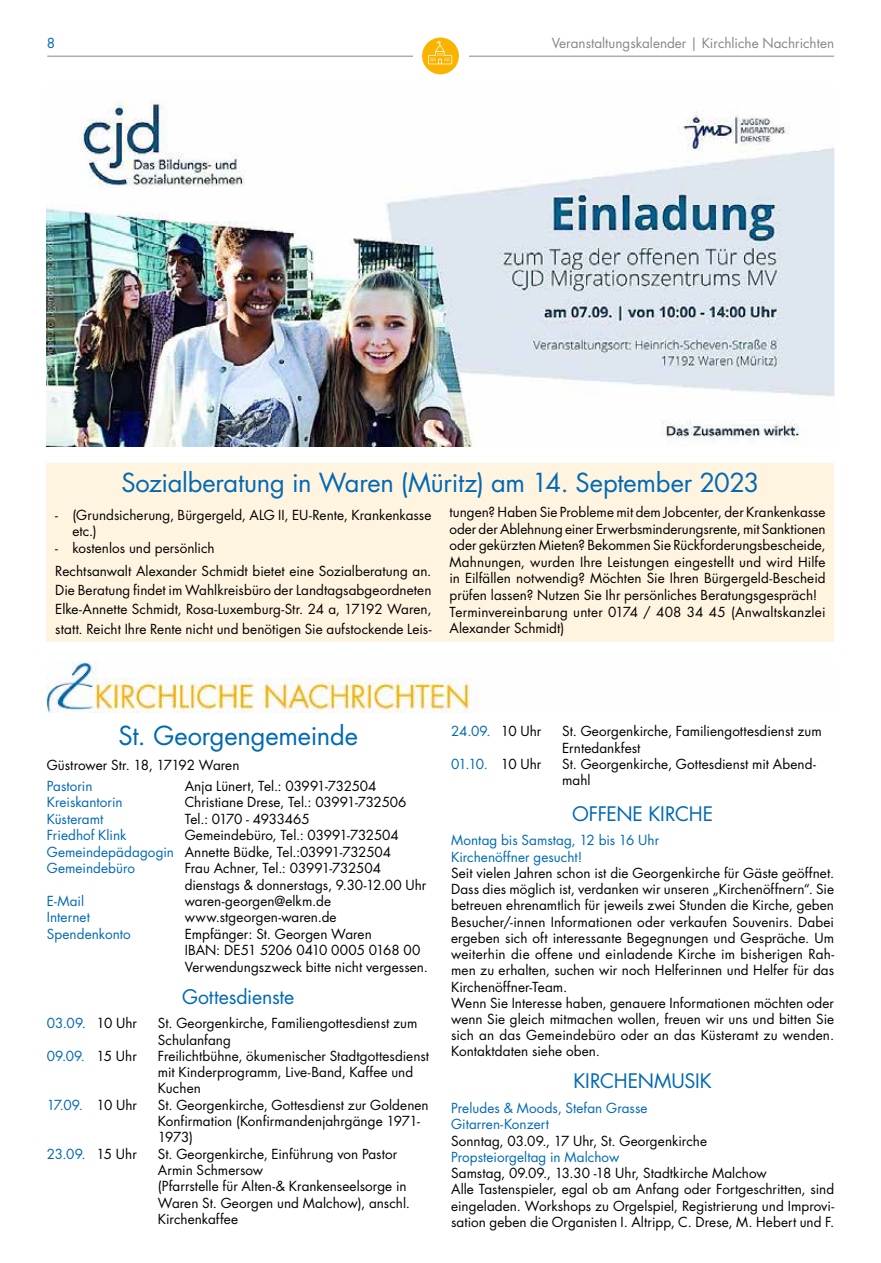
<style>
.page{position:relative;width:881px;height:1263px;background:#fff}
.page>*{position:absolute;margin:0;border:0;box-sizing:border-box;transform-origin:0 0}
.t1{font:25.5px "Futura LT";letter-spacing:-.01em;color:#0069b4}
.t2{font:19.5px "Futura LT";letter-spacing:-.005em;color:#0069b4}
.t3{font:13.5px/16.2px "Futura LT";letter-spacing:.005em;color:#000}
.t4{font:13.5px/16.2px "Futura LT";letter-spacing:.005em;color:#0069b4}
.t5{font:13.5px "Futura LT";color:#878787}
.t6{font:13.5px "Futura LT";letter-spacing:-.03em;color:#000}
.s1{color:#0069b4}
.s2{color:#000}
</style>
<div class="page">
<hr style="left:47px;top:56px;width:786px;height:1px;background:#878787">
<div style="left:413px;top:47px;width:55px;height:18px;background:#fff"></div>
<div style="left:422px;top:38px;width:36px;height:36px;background:#fab400;border-radius:50%"></div>
<svg style="left:428px;top:41px;width:24px;height:23px"></svg>
<div style="left:47px;top:463px;width:786px;height:179px;background:#fff4e0"></div>
<img style="left:47px;top:100px;width:786px;height:346px">
<img style="left:47px;top:661px;width:432px;height:51px">
<p class="t4" style="left:47px;top:35px;width:10px">8</p>
<p class="t5" style="left:551px;top:34px;width:283px">Veranstaltungskalender | Kirchliche Nachrichten</p>
<h1 class="t1" style="left:121px;top:466px;width:639px">Sozialberatung in Waren (Müritz) am 14. September 2023</h1>
<p class="t3" style="left:72px;top:507px;width:360px;text-indent:-17px">- (Grundsicherung, Bürgergeld, ALG II, EU-Rente, Krankenkasse etc.)</p>
<p class="t3" style="left:55px;top:537px;width:377px;line-height:22.8px">- kostenlos und persönlich<br>Rechtsanwalt Alexander Schmidt bietet eine Sozialberatung an.</p>
<p class="t3" style="left:55px;top:580px;width:377px;line-height:19.4px;text-align:justify">Die Beratung findet im Wahlkreisbüro der Landtagsabgeordneten Elke-Annette Schmidt, Rosa-Luxemburg-Str. 24 a, 17192 Waren, statt. Reicht Ihre Rente nicht und benötigen Sie aufstockende Leis-</p>
<p class="t3" style="left:449px;top:504px;width:377px;line-height:16.6px">tungen? Haben Sie Probleme mit dem Jobcenter, der Krankenkasse oder der Ablehnung einer Erwerbsminderungsrente, mit Sanktionen oder gekürzten Mieten? Bekommen Sie Rückforderungsbescheide, Mahnungen, wurden Ihre Leistungen eingestellt und wird Hilfe in Eilfällen notwendig? Möchten Sie Ihren Bürgergeld-Bescheid prüfen lassen? Nutzen Sie Ihr persönliches Beratungsgespräch!<br>Terminvereinbarung unter 0174 / 408 34 45 (Anwaltskanzlei Alexander Schmidt)</p>
<h1 class="t1" style="left:119px;top:719px;width:241px">St. Georgengemeinde</h1>
<p class="t3" style="left:47px;top:757px;width:194px">Güstrower Str. 18, 17192 Waren</p>
<p class="t4" style="left:47px;top:778px;width:47px">Pastorin</p>
<p class="t3" style="left:185px;top:778px;width:193px">Anja Lünert, Tel.: 03991-732504</p>
<p class="t4" style="left:47px;top:794px;width:77px">Kreiskantorin</p>
<p class="t3" style="left:185px;top:794px;width:223px">Christiane Drese, Tel.: 03991-732506</p>
<p class="t4" style="left:47px;top:811px;width:58px">Küsteramt</p>
<p class="t6" style="left:185px;top:810px;width:127px">Tel.: 0170 - 4933465</p>
<p class="t4" style="left:47px;top:827px;width:81px">Friedhof Klink</p>
<p class="t3" style="left:47px;top:827px;width:353px;text-indent:138px">Gemeindebüro, Tel.: 03991-732504<br><span class="s1">Gemeindepädagogin</span> Annette Büdke, Tel.:03991-732504<br><span class="s1">Gemeindebüro</span></p>
<p class="t3" style="left:185px;top:860px;width:243px">Frau Achner, Tel.: 03991-732504 dienstags &amp; donnerstags, 9.30-12.00 Uhr</p>
<p class="t4" style="left:47px;top:893px;width:39px">E-Mail</p>
<p class="t3" style="left:185px;top:893px;width:148px">waren-georgen@elkm.de</p>
<p class="t4" style="left:47px;top:909px;width:45px">Internet</p>
<p class="t3" style="left:185px;top:909px;width:153px">www.stgeorgen-waren.de</p>
<p class="t4" style="left:47px;top:926px;width:85px">Spendenkonto</p>
<p class="t3" style="left:185px;top:926px;width:245px">Empfänger: St. Georgen Waren<br>IBAN: DE51 5206 0410 0005 0168 00<br>Verwendungszweck bitte nicht vergessen.</p>
<h2 class="t2" style="left:182px;top:984px;width:114px">Gottesdienste</h2>
<p class="t4" style="left:47px;top:1015px;width:92px">03.09. <span class="s2">10 Uhr</span></p>
<p class="t3" style="left:158px;top:1015px;width:261px">St. Georgenkirche, Familiengottesdienst zum<br>Schulanfang</p>
<p class="t4" style="left:47px;top:1048px;width:92px">09.09. <span class="s2">15 Uhr</span></p>
<p class="t3" style="left:158px;top:1048px;width:272px">Freilichtbühne, ökumenischer Stadtgottesdienst mit Kinderprogramm, Live-Band, Kaffee und<br>Kuchen</p>
<p class="t4" style="left:47px;top:1097px;width:92px">17.09. <span class="s2">10 Uhr</span></p>
<p class="t3" style="left:158px;top:1097px;width:272px">St. Georgenkirche, Gottesdienst zur Goldenen<br>Konfirmation (Konfirmandenjahrgänge 1971-<br>1973)</p>
<p class="t4" style="left:47px;top:1146px;width:92px">23.09. <span class="s2">15 Uhr</span></p>
<p class="t3" style="left:158px;top:1146px;width:253px">St. Georgenkirche, Einführung von Pastor<br>Armin Schmersow<br>(Pfarrstelle für Alten-&amp; Krankenseelsorge in<br>Waren St. Georgen und Malchow), anschl.<br>Kirchenkaffee</p>
<p class="t4" style="left:451px;top:723px;width:92px">24.09. <span class="s2">10 Uhr</span></p>
<p class="t3" style="left:562px;top:723px;width:261px">St. Georgenkirche, Familiengottesdienst zum<br>Erntedankfest</p>
<p class="t4" style="left:451px;top:756px;width:92px">01.10. <span class="s2">10 Uhr</span></p>
<p class="t3" style="left:562px;top:756px;width:255px">St. Georgenkirche, Gottesdienst mit Abend&shy;mahl</p>
<h2 class="t2" style="left:572px;top:801px;width:142px">OFFENE KIRCHE</h2>
<p class="t4" style="left:451px;top:832px;width:209px">Montag bis Samstag, 12 bis 16 Uhr<br>Kirchenöffner gesucht!</p>
<p class="t3" style="left:451px;top:865px;width:384px">Seit vielen Jahren schon ist die Georgenkirche für Gäste geöffnet.<br>Dass dies möglich ist, verdanken wir unseren „Kirchenöffnern“. Sie betreuen ehrenamtlich für jeweils zwei Stunden die Kirche, geben Besucher/-innen Informationen oder verkaufen Souvenirs. Dabei ergeben sich oft interessante Begegnungen und Gespräche. Um weiterhin die offene und einladende Kirche im bisherigen Rah&shy;men zu erhalten, suchen wir noch Helferinnen und Helfer für das Kirchenöffner-Team.<br>Wenn Sie Interesse haben, genauere Informationen möchten oder wenn Sie gleich mitmachen wollen, freuen wir uns und bitten Sie sich an das Gemeindebüro oder an das Küsteramt zu wenden.<br>Kontaktdaten siehe oben.</p>
<h2 class="t2" style="left:573px;top:1069px;width:140px">KIRCHENMUSIK</h2>
<p class="t4" style="left:451px;top:1100px;width:198px">Preludes &amp; Moods, Stefan Grasse<br>Gitarren-Konzert</p>
<p class="t3" style="left:451px;top:1133px;width:257px">Sonntag, 03.09., 17 Uhr, St. Georgenkirche</p>
<p class="t4" style="left:451px;top:1149px;width:170px">Propsteiorgeltag in Malchow</p>
<p class="t3" style="left:451px;top:1165px;width:384px">Samstag, 09.09., 13.30 -18 Uhr, Stadtkirche Malchow<br>Alle Tastenspieler, egal ob am Anfang oder Fortgeschritten, sind eingeladen. Workshops zu Orgelspiel, Registrierung und Improvi&shy;sation geben die Organisten I. Altripp, C. Drese, M. Hebert und F.</p>
</div>
